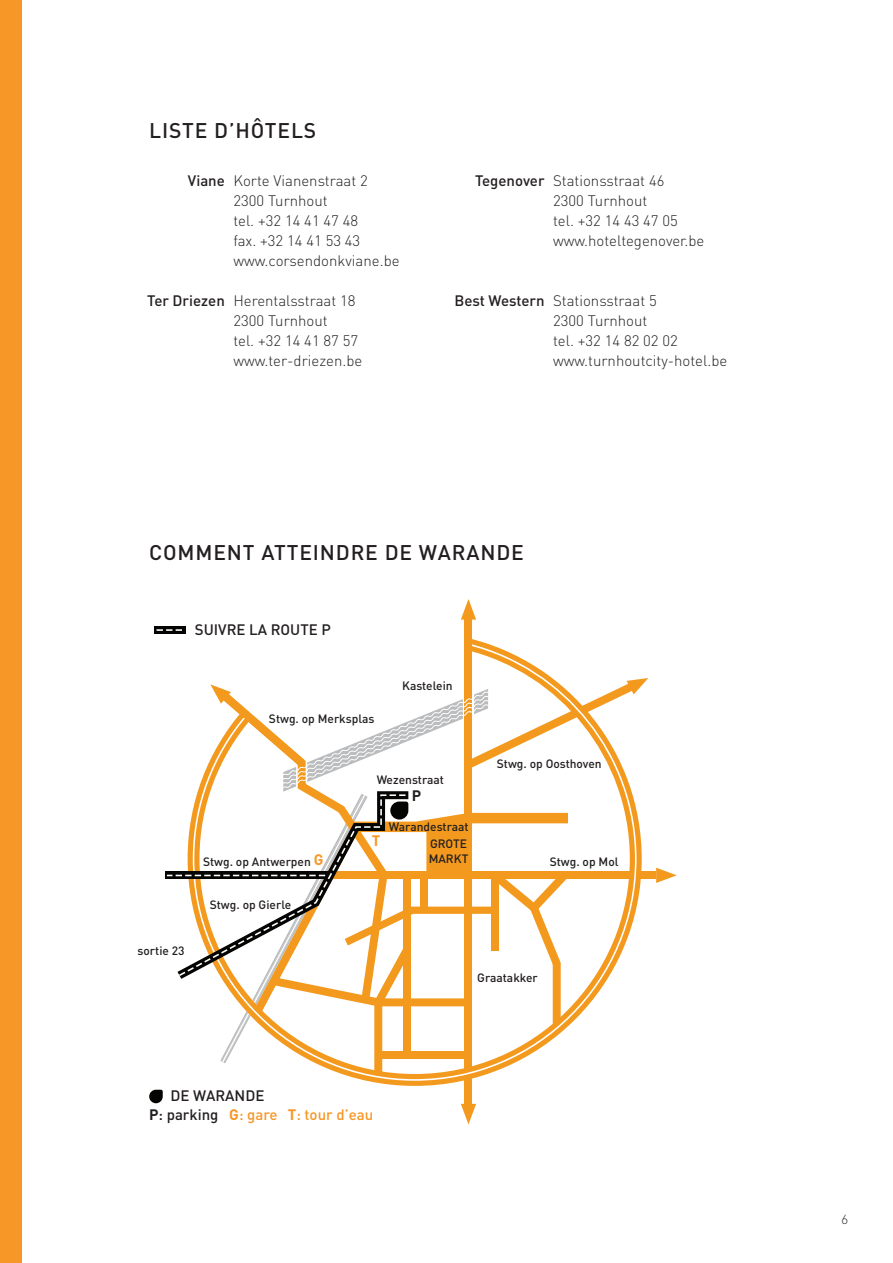
<style>
.page{position:relative;width:893px;height:1263px;background:#fff}
.page>*{position:absolute;margin:0;border:0;box-sizing:border-box;transform-origin:0 0}
.t1{font:500 21px "DIN";letter-spacing:.04em;color:#231f20}
.t2{font:300 15px "DIN";color:#231f20}
.t3{font:500 15px "DIN";color:#f79727}
.t4{font:500 15px "DIN";color:#231f20}
.t5{font:700 15px "DIN";color:#f79727}
.t6{font:700 15px "DIN";color:#231f20}
.t7{font:12.75px "DIN Light Alternate";color:#231f20}
.t8{font:500 12px/17.5px "DIN";color:#231f20;text-align:right}
.s1{font-weight:500}
.s2{font-weight:700;color:#231f20}
.s3{color:#231f20}
.s4{font-weight:700}
</style>
<div class="page">
<div style="left:0;top:0;width:21px;height:1263px;background:#f79727"></div>
<svg style="left:461px;top:599px;width:15px;height:21px"></svg>
<svg style="left:461px;top:1104px;width:15px;height:20px"></svg>
<div style="left:464px;top:619px;width:8px;height:31px;background:#f39a1e"></div>
<div style="left:464px;top:620px;width:8px;height:484px;background:#f39a1e"></div>
<svg style="left:352px;top:644px;width:183px;height:437px"></svg>
<div style="left:154px;top:626px;width:31px;height:8px;background:#040503"></div>
<svg style="left:157px;top:629px;width:25px;height:2px"></svg>
<svg style="left:149px;top:1090px;width:14px;height:13px"></svg>
<div style="left:466px;top:641px;width:6px;height:10px;background:#f39a1e"></div>
<svg style="left:165px;top:666px;width:512px;height:411px"></svg>
<h1 class="t1" style="left:149px;top:117px;width:169px">liste d’hÔtels</h1>
<p class="t2" style="left:188px;top:171px;width:181px"><span class="s1">Viane</span> Korte Vianenstraat 2</p>
<p class="t2" style="left:475px;top:171px;width:191px"><span class="s1">Tegenover</span> Stationsstraat 46</p>
<p class="t2" style="left:233px;top:191px;width:96px">2300 Turnhout</p>
<p class="t2" style="left:553px;top:191px;width:96px">2300 Turnhout</p>
<p class="t2" style="left:233px;top:211px;width:126px">tel. +32 14 41 47 48</p>
<p class="t2" style="left:553px;top:211px;width:126px">tel. +32 14 43 47 05</p>
<p class="t2" style="left:233px;top:231px;width:128px">fax. +32 14 41 53 43</p>
<p class="t2" style="left:553px;top:231px;width:153px">www.hoteltegenover.be</p>
<p class="t2" style="left:233px;top:251px;width:168px">www.corsendonkviane.be</p>
<p class="t2" style="left:147px;top:291px;width:210px"><span class="s1">Ter Driezen</span> Herentalsstraat 18</p>
<p class="t2" style="left:454px;top:291px;width:204px"><span class="s1">Best Western</span> Stationsstraat 5</p>
<p class="t2" style="left:233px;top:311px;width:96px">2300 Turnhout</p>
<p class="t2" style="left:553px;top:311px;width:96px">2300 Turnhout</p>
<p class="t2" style="left:233px;top:331px;width:126px">tel. +32 14 41 87 57</p>
<p class="t2" style="left:553px;top:331px;width:126px">tel. +32 14 82 02 02</p>
<p class="t2" style="left:233px;top:351px;width:130px">www.ter-driezen.be</p>
<p class="t2" style="left:553px;top:351px;width:176px">www.turnhoutcity-hotel.be</p>
<h1 class="t1" style="left:149px;top:539px;width:376px">comment atteindre de warande</h1>
<p class="t4" style="left:195px;top:620px;width:138px">suivre la route P</p>
<p class="t8" style="left:138px;top:941px;width:49px">sortie 23</p>
<p class="t8" style="left:269px;top:709px;width:107px">Stwg. op M erksplas</p>
<p class="t8" style="left:402px;top:677px;width:52px">Kastelein</p>
<p class="t8" style="left:377px;top:770px;width:69px">Wezenstraat</p>
<p class="t5" style="left:314px;top:849px;width:11px">g</p>
<p class="t8" style="left:203px;top:853px;width:109px">Stwg. op Antwerpen</p>
<p class="t8" style="left:210px;top:895px;width:83px">Stwg. op Gierle</p>
<p class="t5" style="left:372px;top:830px;width:10px">t</p>
<p class="t6" style="left:412px;top:786px;width:11px">p</p>
<p class="t8" style="left:389px;top:817px;width:81px">Warandestraat grote</p>
<p class="t8" style="left:429px;top:850px;width:41px">markt</p>
<p class="t8" style="left:497px;top:755px;width:106px">Stwg. op Oosthoven</p>
<p class="t8" style="left:550px;top:852px;width:70px">Stwg. op Mol</p>
<p class="t8" style="left:477px;top:969px;width:62px">Graatakker</p>
<p class="t4" style="left:170px;top:1086px;width:95px">de warande</p>
<p class="t3" style="left:149px;top:1105px;width:226px"><span class="s2">p</span><span class="s3">: parking</span> <span class="s4">g</span>: gare <span class="s4">t</span>: tour d’eau</p>
<p class="t7" style="left:841px;top:1211px;width:8px">6</p>
</div>
